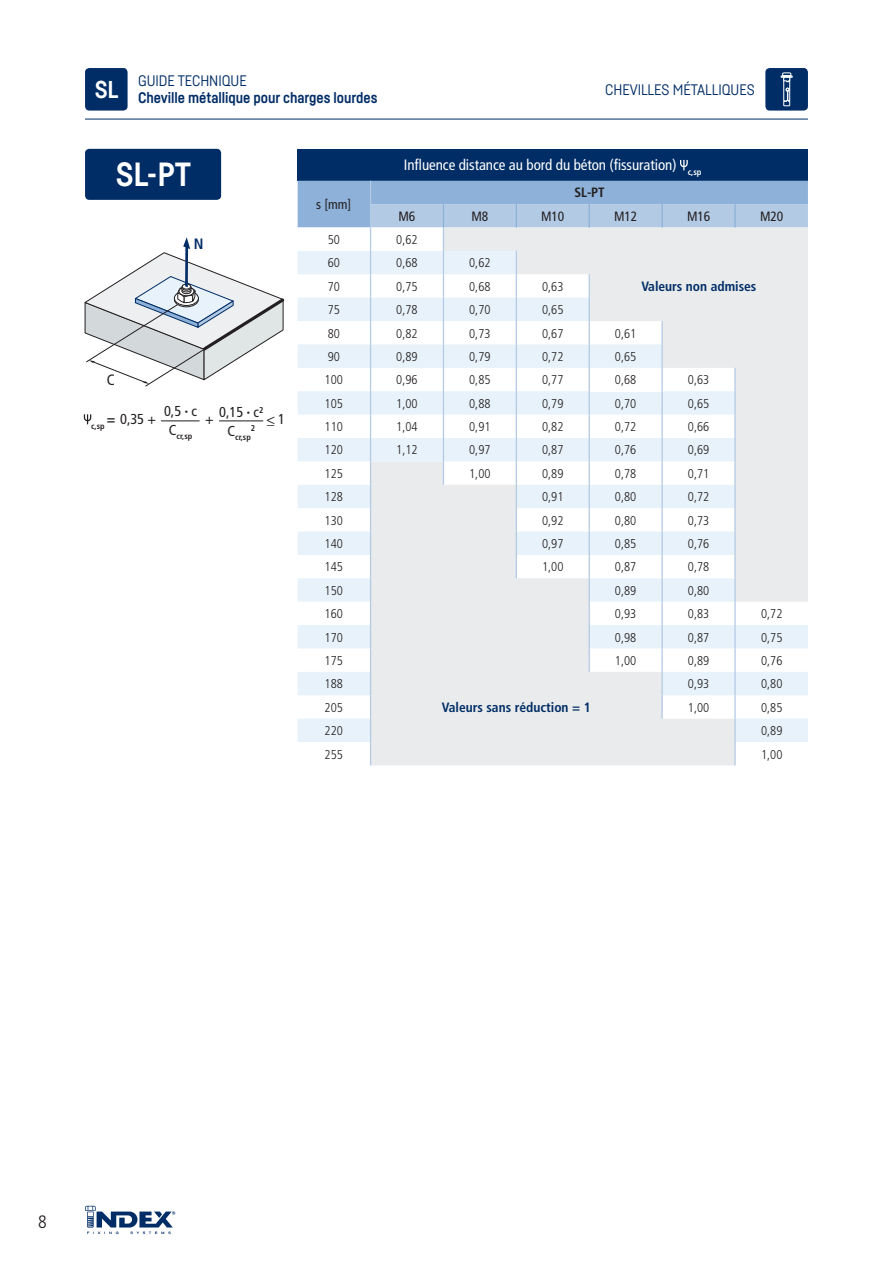
<style>
.page{position:relative;width:893px;height:1263px;background:#fff}
.page>*{position:absolute;margin:0;border:0;box-sizing:border-box;transform-origin:0 0}
.t1{font:700 33px "Fabrikat";color:#fff}
.t2{font:700 24px "Fabrikat";color:#fff}
.t3{font:300 condensed 18px "Frutiger LT Std";color:#231f20}
.t4{font:condensed 15px "Frutiger LT Std";letter-spacing:-.005em;color:#fff}
.t5{font:700 15px "Fabrikat";letter-spacing:-.005em;color:#002d66}
.t6{font:15px "Fabrikat";letter-spacing:-.005em;color:#002d66}
.t7{font:condensed 15px "Frutiger LT Std";color:#231f20}
.t8{font:700 condensed 15px "Frutiger LT Std";color:#002d66}
.t9{font:condensed 14.4px "Frutiger LT Std";color:#231f20}
.t10{font:700 condensed 13.5px "Frutiger LT Std";color:#002d66}
.t11{font:condensed 13.5px "Frutiger LT Std";letter-spacing:-.01em;color:#231f20}
.t12{font:700 condensed 13.5px "Frutiger LT Std";color:#231f20}
.t13{font:300 condensed 12.75px "Frutiger LT Std";color:#231f20}
.t14{font:700 condensed 8.4px "Frutiger LT Std";color:#231f20}
.s1{font-weight:700}
</style>
<div class="page">
<div style="left:85px;top:68px;width:43px;height:43px;background:#002d66;border-radius:4px"></div>
<svg style="left:85px;top:1206px;width:90px;height:28px"></svg>
<hr style="left:85px;top:119px;width:723px;height:1px;background:#002d66">
<div style="left:765px;top:68px;width:43px;height:43px;background:#002d66;border-radius:4px"></div>
<svg style="left:780px;top:72px;width:13px;height:35px"></svg>
<div style="left:85px;top:149px;width:136px;height:51px;background:#002d66;border-radius:4px"></div>
<hr style="left:161px;top:420px;width:39px;height:1px;background:#231f20">
<hr style="left:219px;top:420px;width:44px;height:1px;background:#231f20">
<svg style="left:83px;top:414px;width:9px;height:10px"></svg>
<svg style="left:84px;top:237px;width:201px;height:150px"></svg>
<div style="left:298px;top:149px;width:510px;height:32px;background:#002d66"></div>
<svg style="left:298px;top:181px;width:510px;height:584px"></svg>
<hr style="left:734px;top:368px;width:2px;height:23px;background:#b3cae4">
<hr style="left:734px;top:391px;width:2px;height:24px;background:#b3cae4">
<hr style="left:734px;top:415px;width:2px;height:23px;background:#b3cae4">
<hr style="left:734px;top:438px;width:2px;height:23px;background:#b3cae4">
<hr style="left:734px;top:461px;width:2px;height:24px;background:#b3cae4">
<hr style="left:734px;top:485px;width:2px;height:23px;background:#b3cae4">
<hr style="left:734px;top:508px;width:2px;height:23px;background:#b3cae4">
<hr style="left:734px;top:531px;width:2px;height:24px;background:#b3cae4">
<hr style="left:734px;top:555px;width:2px;height:23px;background:#b3cae4">
<hr style="left:734px;top:578px;width:2px;height:24px;background:#b3cae4">
<hr style="left:734px;top:602px;width:2px;height:23px;background:#b3cae4">
<hr style="left:734px;top:625px;width:2px;height:23px;background:#b3cae4">
<hr style="left:734px;top:648px;width:2px;height:24px;background:#b3cae4">
<hr style="left:734px;top:672px;width:2px;height:23px;background:#b3cae4">
<hr style="left:734px;top:695px;width:2px;height:24px;background:#b3cae4">
<svg style="left:680px;top:159px;width:8px;height:11px"></svg>
<h2 class="t2" style="left:95px;top:74px;width:25px">SL</h2>
<p class="t6" style="left:138px;top:71px;width:110px">GUIDE TECHNIQUE</p>
<p class="t5" style="left:138px;top:88px;width:241px">Cheville métallique pour charges lourdes</p>
<h1 class="t1" style="left:116px;top:154px;width:77px">SL-PT</h1>
<p class="t11" style="left:316px;top:197px;width:37px">s [mm]</p>
<p class="t6" style="left:605px;top:80px;width:151px">CHEVILLES MÉTALLIQUES</p>
<p class="t4" style="left:404px;top:156px;width:299px">Influence distance au bord du béton (fissuration) <sub>c,sp</sub></p>
<p class="t12" style="left:575px;top:185px;width:31px">SL-PT</p>
<p class="t11" style="left:399px;top:208px;width:18px">M6</p>
<p class="t11" style="left:471px;top:208px;width:18px">M8</p>
<p class="t11" style="left:541px;top:208px;width:25px">M10</p>
<p class="t11" style="left:614px;top:208px;width:25px">M12</p>
<p class="t11" style="left:687px;top:208px;width:25px">M16</p>
<p class="t11" style="left:760px;top:208px;width:25px">M20</p>
<p class="t7" style="left:107px;top:371px;width:10px">C</p>
<p class="t8" style="left:194px;top:235px;width:11px">N</p>
<p class="t9" style="left:164px;top:403px;width:34px">0,5 <sup>•</sup> c</p>
<p class="t14" style="left:169px;top:431px;width:25px"><sup>C</sup>cr,sp</p>
<p class="t9" style="left:219px;top:404px;width:46px">0,15 <sup>•</sup> c<sup>2</sup></p>
<p class="t14" style="left:227px;top:432px;width:25px"><sup>C</sup>cr,sp</p>
<p class="t9" style="left:107px;top:411px;width:51px"><span class="s1">=</span> 0,35 +</p>
<p class="t9" style="left:205px;top:411px;width:10px">+</p>
<p class="t9" style="left:266px;top:411px;width:20px">&lt;<span class="s1">_</span> 1</p>
<p class="t14" style="left:91px;top:421px;width:15px">c,sp</p>
<p class="t14" style="left:251px;top:423px;width:6px">2</p>
<p class="t13" style="left:328px;top:232px;width:14px">50</p>
<p class="t13" style="left:396px;top:232px;width:23px">0,62</p>
<p class="t13" style="left:328px;top:256px;width:14px">60</p>
<p class="t13" style="left:396px;top:256px;width:23px">0,68</p>
<p class="t13" style="left:469px;top:256px;width:23px">0,62</p>
<p class="t13" style="left:328px;top:279px;width:14px">70</p>
<p class="t13" style="left:396px;top:279px;width:23px">0,75</p>
<p class="t13" style="left:469px;top:279px;width:23px">0,68</p>
<p class="t13" style="left:542px;top:279px;width:23px">0,63</p>
<p class="t10" style="left:641px;top:278px;width:117px">Valeurs non admises</p>
<p class="t13" style="left:328px;top:302px;width:14px">75</p>
<p class="t13" style="left:396px;top:302px;width:23px">0,78</p>
<p class="t13" style="left:469px;top:302px;width:23px">0,70</p>
<p class="t13" style="left:542px;top:302px;width:23px">0,65</p>
<p class="t13" style="left:328px;top:326px;width:14px">80</p>
<p class="t13" style="left:396px;top:326px;width:23px">0,82</p>
<p class="t13" style="left:469px;top:326px;width:23px">0,73</p>
<p class="t13" style="left:542px;top:326px;width:23px">0,67</p>
<p class="t13" style="left:615px;top:326px;width:23px">0,61</p>
<p class="t13" style="left:328px;top:349px;width:14px">90</p>
<p class="t13" style="left:396px;top:349px;width:23px">0,89</p>
<p class="t13" style="left:469px;top:349px;width:23px">0,79</p>
<p class="t13" style="left:542px;top:349px;width:23px">0,72</p>
<p class="t13" style="left:615px;top:349px;width:23px">0,65</p>
<p class="t13" style="left:325px;top:373px;width:20px">100</p>
<p class="t13" style="left:396px;top:373px;width:23px">0,96</p>
<p class="t13" style="left:469px;top:373px;width:23px">0,85</p>
<p class="t13" style="left:542px;top:373px;width:23px">0,77</p>
<p class="t13" style="left:615px;top:373px;width:23px">0,68</p>
<p class="t13" style="left:688px;top:373px;width:23px">0,63</p>
<p class="t13" style="left:325px;top:396px;width:20px">105</p>
<p class="t13" style="left:396px;top:396px;width:23px">1,00</p>
<p class="t13" style="left:469px;top:396px;width:23px">0,88</p>
<p class="t13" style="left:542px;top:396px;width:23px">0,79</p>
<p class="t13" style="left:615px;top:396px;width:23px">0,70</p>
<p class="t13" style="left:688px;top:396px;width:23px">0,65</p>
<p class="t13" style="left:325px;top:419px;width:20px">110</p>
<p class="t13" style="left:396px;top:419px;width:23px">1,04</p>
<p class="t13" style="left:469px;top:419px;width:23px">0,91</p>
<p class="t13" style="left:542px;top:419px;width:23px">0,82</p>
<p class="t13" style="left:615px;top:419px;width:23px">0,72</p>
<p class="t13" style="left:688px;top:419px;width:23px">0,66</p>
<p class="t13" style="left:325px;top:443px;width:20px">120</p>
<p class="t13" style="left:396px;top:443px;width:23px">1,12</p>
<p class="t13" style="left:469px;top:443px;width:23px">0,97</p>
<p class="t13" style="left:542px;top:443px;width:23px">0,87</p>
<p class="t13" style="left:615px;top:443px;width:23px">0,76</p>
<p class="t13" style="left:688px;top:443px;width:23px">0,69</p>
<p class="t13" style="left:325px;top:466px;width:20px">125</p>
<p class="t13" style="left:469px;top:466px;width:23px">1,00</p>
<p class="t13" style="left:542px;top:466px;width:23px">0,89</p>
<p class="t13" style="left:615px;top:466px;width:23px">0,78</p>
<p class="t13" style="left:688px;top:466px;width:23px">0,71</p>
<p class="t13" style="left:325px;top:490px;width:20px">128</p>
<p class="t13" style="left:542px;top:490px;width:23px">0,91</p>
<p class="t13" style="left:615px;top:490px;width:23px">0,80</p>
<p class="t13" style="left:688px;top:490px;width:23px">0,72</p>
<p class="t13" style="left:325px;top:513px;width:20px">130</p>
<p class="t13" style="left:542px;top:513px;width:23px">0,92</p>
<p class="t13" style="left:615px;top:513px;width:23px">0,80</p>
<p class="t13" style="left:688px;top:513px;width:23px">0,73</p>
<p class="t13" style="left:325px;top:536px;width:20px">140</p>
<p class="t13" style="left:542px;top:536px;width:23px">0,97</p>
<p class="t13" style="left:615px;top:536px;width:23px">0,85</p>
<p class="t13" style="left:688px;top:536px;width:23px">0,76</p>
<p class="t13" style="left:325px;top:560px;width:20px">145</p>
<p class="t13" style="left:542px;top:560px;width:23px">1,00</p>
<p class="t13" style="left:615px;top:560px;width:23px">0,87</p>
<p class="t13" style="left:688px;top:560px;width:23px">0,78</p>
<p class="t13" style="left:325px;top:583px;width:20px">150</p>
<p class="t13" style="left:615px;top:583px;width:23px">0,89</p>
<p class="t13" style="left:688px;top:583px;width:23px">0,80</p>
<p class="t13" style="left:325px;top:606px;width:20px">160</p>
<p class="t13" style="left:615px;top:606px;width:23px">0,93</p>
<p class="t13" style="left:688px;top:606px;width:23px">0,83</p>
<p class="t13" style="left:761px;top:606px;width:23px">0,72</p>
<p class="t13" style="left:325px;top:630px;width:20px">170</p>
<p class="t13" style="left:615px;top:630px;width:23px">0,98</p>
<p class="t13" style="left:688px;top:630px;width:23px">0,87</p>
<p class="t13" style="left:761px;top:630px;width:23px">0,75</p>
<p class="t13" style="left:325px;top:653px;width:20px">175</p>
<p class="t13" style="left:615px;top:653px;width:23px">1,00</p>
<p class="t13" style="left:688px;top:653px;width:23px">0,89</p>
<p class="t13" style="left:761px;top:653px;width:23px">0,76</p>
<p class="t13" style="left:325px;top:677px;width:20px">188</p>
<p class="t13" style="left:688px;top:677px;width:23px">0,93</p>
<p class="t13" style="left:761px;top:677px;width:23px">0,80</p>
<p class="t13" style="left:325px;top:700px;width:20px">205</p>
<p class="t10" style="left:442px;top:699px;width:150px">Valeurs sans réduction = 1</p>
<p class="t13" style="left:688px;top:700px;width:23px">1,00</p>
<p class="t13" style="left:761px;top:700px;width:23px">0,85</p>
<p class="t13" style="left:325px;top:723px;width:20px">220</p>
<p class="t13" style="left:761px;top:723px;width:23px">0,89</p>
<p class="t13" style="left:325px;top:747px;width:20px">255</p>
<p class="t13" style="left:761px;top:747px;width:23px">1,00</p>
<h3 class="t3" style="left:38px;top:1211px;width:10px">8</h3>
</div>
